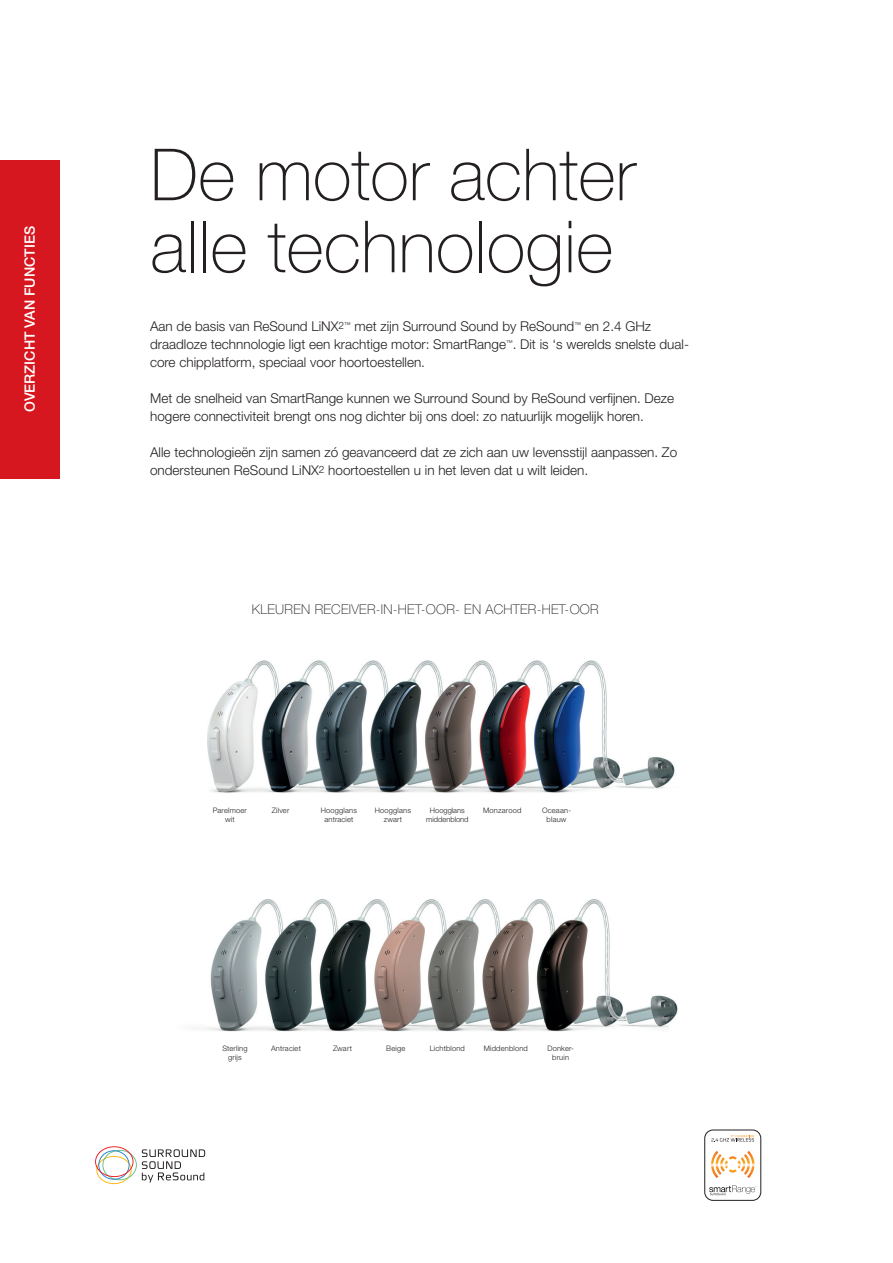
<style>
.page{position:relative;width:893px;height:1263px;background:#fff}
.page>*{position:absolute;margin:0;border:0;box-sizing:border-box;transform-origin:0 0}
.t1{font:100 72px/72px "Helvetica Neue LT Pro";color:#231f20}
.t2{font:500 14.25px "Helvetica Neue LT Pro";color:#fff}
.t3{font:300 13.5px/18px "Helvetica Neue LT Pro";color:#231f20}
.t4{font:100 13.5px "Helvetica Neue LT Pro";letter-spacing:.02em;color:#231f20}
.t5{font:300 7.5px/9px "Helvetica Neue LT Pro";letter-spacing:.025em;color:#231f20;text-align:center}
.t6{font:300 7.5px/9px "Helvetica Neue LT Pro";color:#231f20;text-align:center}
</style>
<div class="page">
<img style="left:207px;top:660px;width:468px;height:133px">
<img style="left:205px;top:899px;width:473px;height:133px">
<svg style="left:95px;top:1146px;width:110px;height:38px"></svg>
<div style="left:704px;top:1130px;width:57px;height:71px;border:1px solid #231f20;border-radius:8px"></div>
<svg style="left:711px;top:1135px;width:43px;height:7px"></svg>
<svg style="left:711px;top:1151px;width:43px;height:27px"></svg>
<svg style="left:709px;top:1185px;width:47px;height:11px"></svg>
<div style="left:0;top:160px;width:60px;height:319px;background:#d7171f"></div>
<p class="t2" style="left:21px;top:412px;width:188px;rotate:-90deg">OVERZICHT VAN FUNCTIES</p>
<h1 class="t1" style="left:150px;top:139px;width:487px">De motor achter alle technologie</h1>
<p class="t3" style="left:150px;top:317px;width:540px">Aan de basis van ReSound LiNX<sup>2</sup><sup>™</sup> met zijn Surround Sound by ReSound<sup>™</sup> en 2.4 GHz draadloze technnologie ligt een krachtige motor: SmartRange<sup>™</sup>. Dit is ‘s werelds snelste dual&shy;core chipplatform, speciaal voor hoortoestellen.</p>
<p class="t3" style="left:150px;top:389px;width:525px">Met de snelheid van SmartRange kunnen we Surround Sound by ReSound verfijnen. Deze hogere connectiviteit brengt ons nog dichter bij ons doel: zo natuurlijk mogelijk horen.</p>
<p class="t3" style="left:150px;top:443px;width:528px">Alle technologieën zijn samen zó geavanceerd dat ze zich aan uw levensstijl aanpassen. Zo ondersteunen ReSound LiNX<sup>2</sup> hoortoestellen u in het leven dat u wilt leiden.</p>
<p class="t4" style="left:252px;top:601px;width:348px">KLEUREN RECEIVER-IN-HET-OOR- EN ACHTER-HET-OOR</p>
<p class="t5" style="left:213px;top:806px;width:36px">Parelmoer wit</p>
<p class="t5" style="left:272px;top:806px;width:19px">Zilver</p>
<p class="t5" style="left:321px;top:806px;width:38px">Hoogglans antraciet</p>
<p class="t5" style="left:375px;top:806px;width:38px">Hoogglans zwart</p>
<p class="t6" style="left:426px;top:806px;width:44px">Hoogglans middenblond</p>
<p class="t5" style="left:483px;top:806px;width:40px">Monzarood</p>
<p class="t5" style="left:542px;top:806px;width:31px">Oceaan&shy;blauw</p>
<p class="t5" style="left:222px;top:1043px;width:27px">Sterling grijs</p>
<p class="t5" style="left:271px;top:1043px;width:31px">Antraciet</p>
<p class="t5" style="left:333px;top:1043px;width:20px">Zwart</p>
<p class="t5" style="left:386px;top:1043px;width:21px">Beige</p>
<p class="t5" style="left:430px;top:1043px;width:37px">Lichtblond</p>
<p class="t5" style="left:484px;top:1043px;width:46px">Middenblond</p>
<p class="t5" style="left:547px;top:1043px;width:28px">Donker&shy;bruin</p>
</div>
